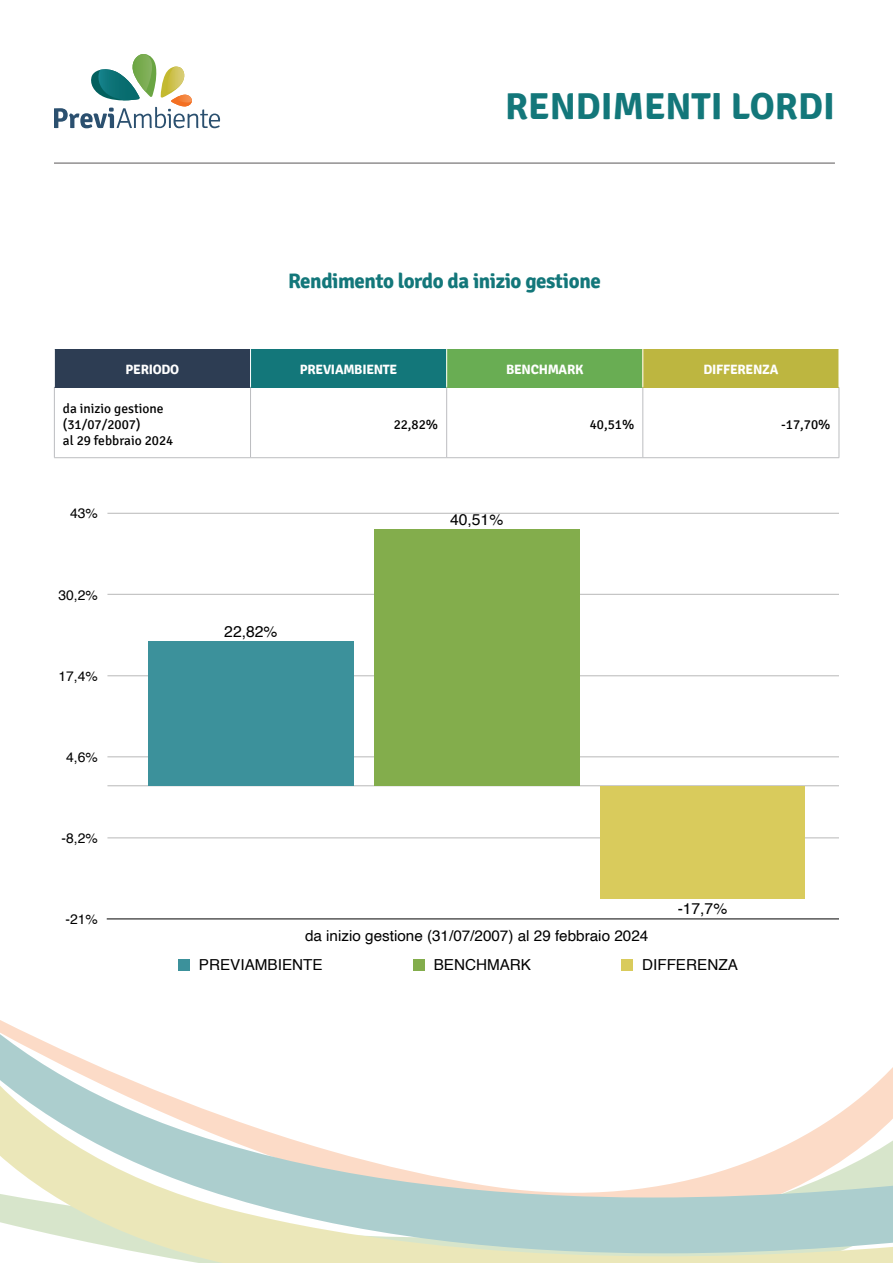
<style>
.page{position:relative;width:893px;height:1263px;background:#fff}
.page>*{position:absolute;margin:0;border:0;box-sizing:border-box;transform-origin:0 0}
.t1{font:300 40.05px "Signika";color:#1d7074}
.t2{font:700 37.5px "Signika";color:#13777a}
.intestazione{font:700 21px "Signika";letter-spacing:-.02em;color:#13777a}
.t3{font:15.6px "Helvetica";color:#000}
.t4{font:15.15px "Helvetica";color:#000}
.t5{font:13.8px "Helvetica";color:#000}
.dati{font:13.5px/16.2px "Signika";color:#000}
.intestazione-2{font:700 13.5px "Signika";letter-spacing:-.02em;color:#fff}
</style>
<div class="page">
<svg style="left:54px;top:54px;width:166px;height:74px"></svg>
<hr style="left:54px;top:162px;width:781px;height:2px;background:#231f20">
<svg style="left:144px;top:1253px;width:749px;height:10px"></svg>
<svg style="left:0;top:1020px;width:893px;height:233px"></svg>
<hr style="left:107px;top:838px;width:732px;height:1px;background:#b8b8b8">
<hr style="left:107px;top:785px;width:732px;height:1px;background:#b8b8b8">
<hr style="left:107px;top:756px;width:732px;height:1px;background:#b8b8b8">
<hr style="left:107px;top:675px;width:732px;height:1px;background:#b8b8b8">
<hr style="left:107px;top:594px;width:732px;height:1px;background:#b8b8b8">
<hr style="left:107px;top:513px;width:732px;height:1px;background:#b8b8b8">
<hr style="left:107px;top:919px;width:732px;height:1px;background:#000">
<div style="left:600px;top:786px;width:205px;height:112px;background:#d9cb5c"></div>
<div style="left:374px;top:529px;width:205px;height:256px;background:#83ad4c"></div>
<div style="left:148px;top:641px;width:206px;height:144px;background:#3c919b"></div>
<div style="left:178px;top:959px;width:12px;height:11px;background:#3c919b"></div>
<div style="left:413px;top:959px;width:12px;height:11px;background:#83ad4c"></div>
<div style="left:621px;top:959px;width:12px;height:11px;background:#d9cb5c"></div>
<div style="left:54px;top:349px;width:197px;height:38px;background:#2d3d53"></div>
<div style="left:251px;top:349px;width:196px;height:38px;background:#13777a"></div>
<div style="left:447px;top:349px;width:196px;height:38px;background:#69ad53"></div>
<div style="left:643px;top:349px;width:196px;height:38px;background:#bdb640"></div>
<hr style="left:250px;top:349px;width:1px;height:38px;background:#fff">
<hr style="left:446px;top:349px;width:1px;height:38px;background:#fff">
<hr style="left:642px;top:349px;width:1px;height:38px;background:#fff">
<hr style="left:54px;top:387px;width:1px;height:70px;background:#bcbdc0">
<hr style="left:250px;top:387px;width:1px;height:70px;background:#bcbdc0">
<hr style="left:446px;top:387px;width:1px;height:70px;background:#bcbdc0">
<hr style="left:643px;top:387px;width:1px;height:70px;background:#bcbdc0">
<hr style="left:839px;top:387px;width:1px;height:70px;background:#bcbdc0">
<hr style="left:54px;top:457px;width:197px;height:1px;background:#bcbdc0">
<hr style="left:251px;top:457px;width:196px;height:1px;background:#bcbdc0">
<hr style="left:447px;top:457px;width:196px;height:1px;background:#bcbdc0">
<hr style="left:643px;top:457px;width:196px;height:1px;background:#bcbdc0">
<hr style="left:54px;top:349px;width:1px;height:38px;background:#fff">
<h2 class="t2" style="left:505px;top:83px;width:331px">RENDIMENTI LORDI</h2>
<h1 class="t1" style="left:542px;top:80px;width:295px">Rendimenti lordi</h1>
<p class="intestazione" style="left:288px;top:268px;width:314px">Rendimento lordo da inizio gestione</p>
<p class="intestazione-2" style="left:126px;top:362px;width:55px">PERIODO</p>
<p class="intestazione-2" style="left:300px;top:362px;width:99px">PREVIAMBIENTE</p>
<p class="intestazione-2" style="left:506px;top:362px;width:79px">BENCHMARK</p>
<p class="intestazione-2" style="left:703px;top:362px;width:76px">DIFFERENZA</p>
<p class="dati" style="left:63px;top:400px;width:112px">da inizio gestione (31/07/2007)<br>al 29 febbraio 2024</p>
<p class="dati" style="left:394px;top:416px;width:46px">22,82%</p>
<p class="dati" style="left:590px;top:416px;width:46px">40,51%</p>
<p class="dati" style="left:781px;top:416px;width:51px">-17,70%</p>
<p class="t5" style="left:70px;top:503px;width:29px">43%</p>
<p class="t5" style="left:58px;top:584px;width:41px">30,2%</p>
<p class="t5" style="left:58px;top:665px;width:41px">17,4%</p>
<p class="t5" style="left:66px;top:746px;width:33px">4,6%</p>
<p class="t5" style="left:62px;top:827px;width:38px">-8,2%</p>
<p class="t5" style="left:65px;top:909px;width:34px">-21%</p>
<p class="t3" style="left:224px;top:619px;width:55px">22,82%</p>
<p class="t3" style="left:450px;top:507px;width:55px">40,51%</p>
<p class="t4" style="left:305px;top:924px;width:345px">da inizio gestione (31/07/2007) al 29 febbraio 2024</p>
<p class="t3" style="left:678px;top:897px;width:51px">-17,7%</p>
<p class="t4" style="left:199px;top:953px;width:125px">PREVIAMBIENTE</p>
<p class="t4" style="left:434px;top:953px;width:99px">BENCHMARK</p>
<p class="t4" style="left:642px;top:953px;width:97px">DIFFERENZA</p>
</div>
